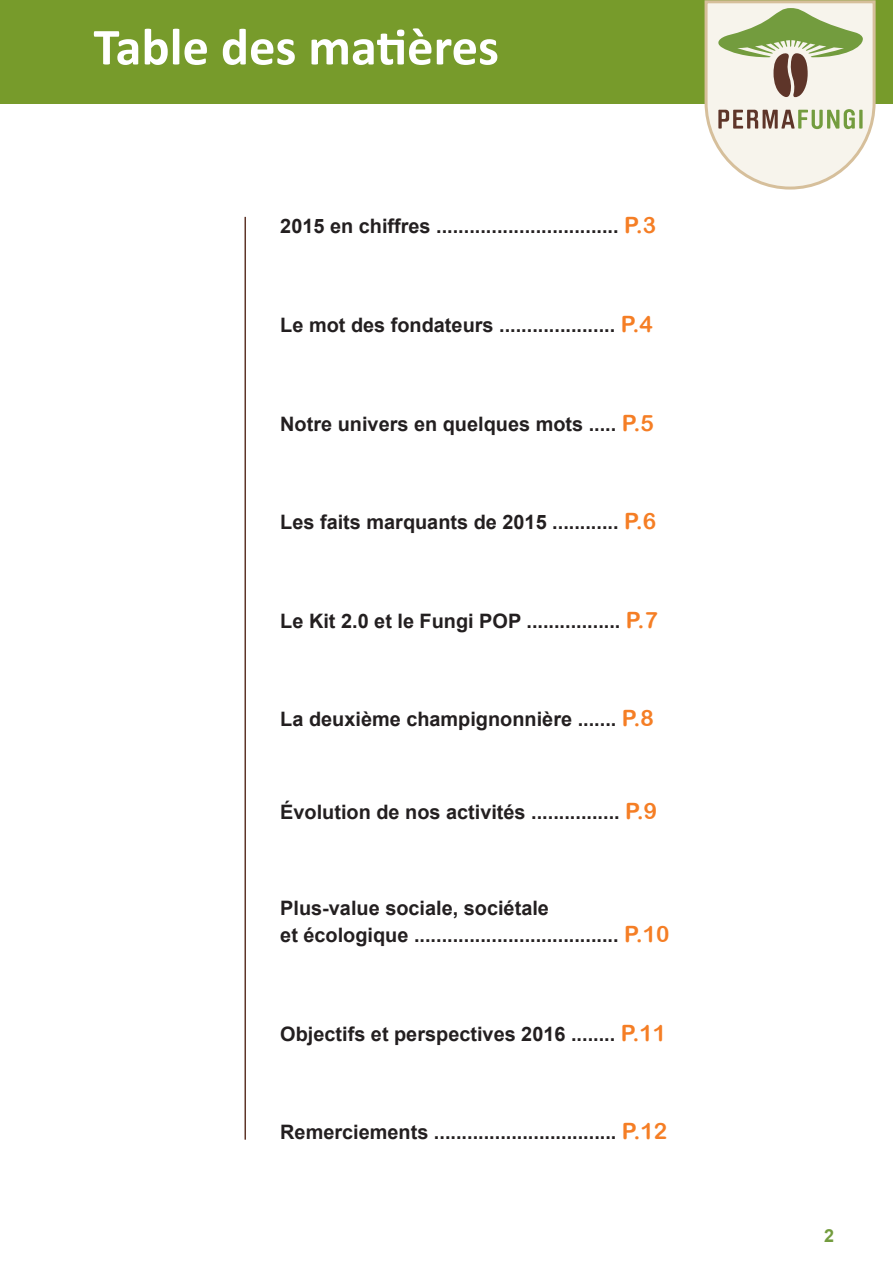
<style>
.page{position:relative;width:893px;height:1263px;background:#fff}
.page>*{position:absolute;margin:0;border:0;box-sizing:border-box;transform-origin:0 0}
.t1{font:700 52.5px "Calibri";color:#fff}
.t2{font:700 19.95px/27px "Arial";color:#231f20}
.t3{font:700 18px "Arial";color:#739c3e}
.s1{font-family:"Arial Rounded MT Bold";font-weight:400;font-size:22.5px;color:#f57e25}
</style>
<div class="page">
<div style="left:0;top:0;width:893px;height:104px;background:#779b2b"></div>
<svg style="left:704px;top:0;width:172px;height:190px"></svg>
<hr style="left:244px;top:217px;width:2px;height:923px;background:#5e3529">
<h1 class="t1" style="left:94px;top:13px;width:407px">Table des matières</h1>
<p class="t2" style="left:280px;top:213px;width:377px">2015 en chiffres ................................. <span class="s1">P.3</span></p>
<p class="t2" style="left:280px;top:312px;width:374px">Le mot des fondateurs ..................... <span class="s1">P.4</span></p>
<p class="t2" style="left:280px;top:411px;width:375px">Notre univers en quelques mots ..... <span class="s1">P.5</span></p>
<p class="t2" style="left:280px;top:509px;width:377px">Les faits marquants de 2015 ............ <span class="s1">P.6</span></p>
<p class="t2" style="left:280px;top:608px;width:379px">Le Kit 2.0 et le Fungi POP ................. <span class="s1">P.7</span></p>
<p class="t2" style="left:280px;top:706px;width:375px">La deuxième champignonnière ....... <span class="s1">P.8</span></p>
<p class="t2" style="left:280px;top:799px;width:378px">Évolution de nos activités ................ <span class="s1">P.9</span></p>
<p class="t2" style="left:280px;top:895px;width:391px">Plus-value sociale, sociétale<br>et écologique ..................................... <span class="s1">P.10</span></p>
<p class="t2" style="left:280px;top:1021px;width:387px">Objectifs et perspectives 2016 ........ <span class="s1">P.11</span></p>
<p class="t2" style="left:280px;top:1119px;width:388px">Remerciements ................................. <span class="s1">P.12</span></p>
<p class="t3" style="left:824px;top:1224px;width:12px">2</p>
</div>
